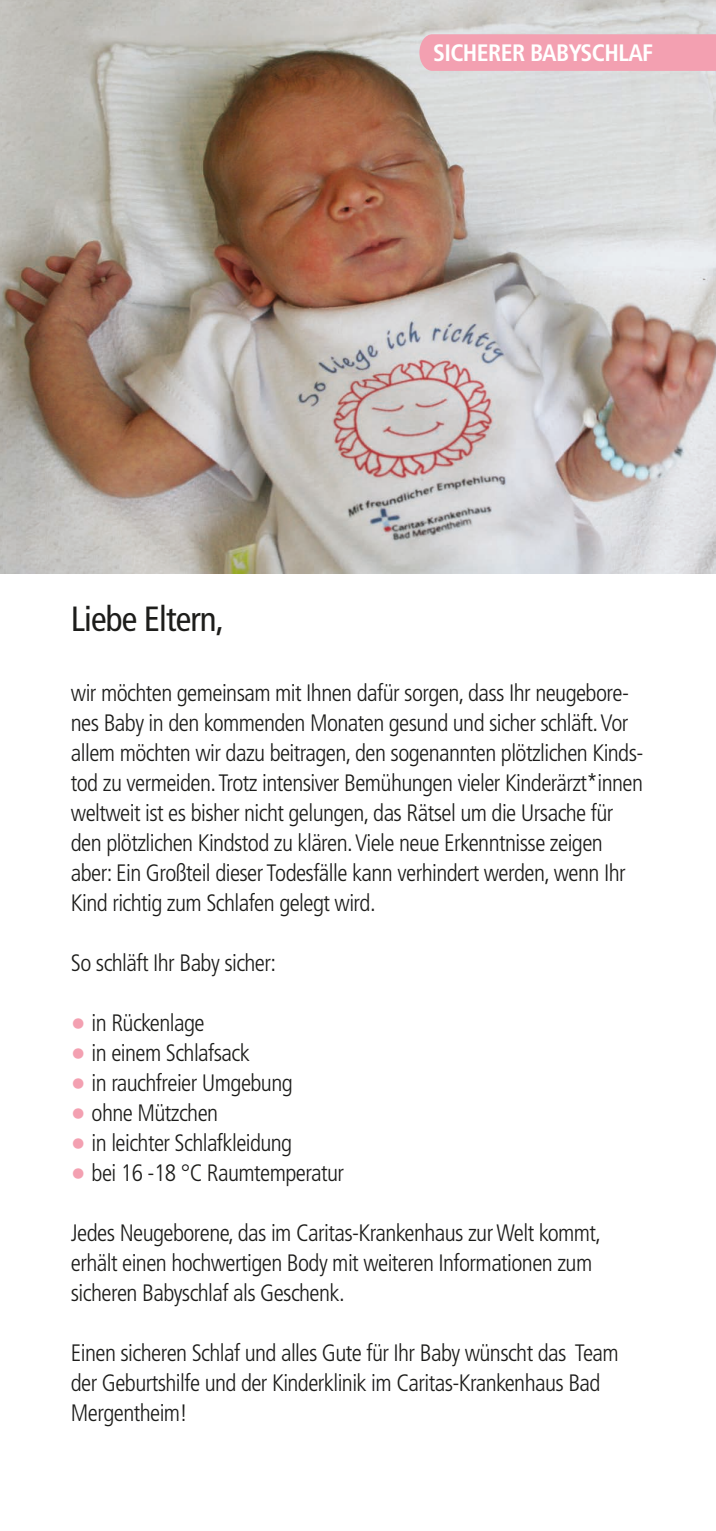
<style>
.page{position:relative;width:716px;height:1531px;background:#fff}
.page>*{position:absolute;margin:0;border:0;box-sizing:border-box;transform-origin:0 0}
.subhead_roman{font:condensed 35px "Frutiger LT Pro";letter-spacing:-.025em;color:#1d1d1b}
.frutiger_light_conde{font:300 condensed 23.75px/30px "Frutiger LT Pro";letter-spacing:-.025em;color:#1d1d1b}
._01b_Veranstaltung_m{font:700 condensed 23.75px "Frutiger LT Pro";letter-spacing:-.025em;color:#fff}
.s1{font-size:30px;color:#f3a0b1}
</style>
<div class="page">
<img style="left:0;top:0;width:716px;height:573px">
<div style="left:419px;top:34px;width:297px;height:37px;background:#f3a0b1"></div>
<p class="_01b_Veranstaltung_m" style="left:433px;top:38px;width:222px">SICHERER BABYSCHLAF</p>
<p class="subhead_roman" style="left:71px;top:598px;width:155px">Liebe Eltern,</p>
<p class="frutiger_light_conde" style="left:71px;top:678px;width:574px">wir möchten gemeinsam mit Ihnen dafür sorgen, dass Ihr neugebore&shy;nes Baby in den kommenden Monaten gesund und sicher schläft. Vor allem möchten wir dazu beitragen, den sogenannten plötzlichen Kinds&shy;tod zu vermeiden. Trotz intensiver Bemühungen vieler Kinderärzt*innen weltweit ist es bisher nicht gelungen, das Rätsel um die Ursache für den plötzlichen Kindstod zu klären. Viele neue Erkenntnisse zeigen aber: Ein Großteil dieser Todesfälle kann verhindert werden, wenn Ihr Kind richtig zum Schlafen gelegt wird.</p>
<p class="frutiger_light_conde" style="left:71px;top:948px;width:207px">So schläft Ihr Baby sicher:</p>
<p class="frutiger_light_conde" style="left:71px;top:1008px;width:135px"><span class="s1">•</span> in Rückenlage</p>
<p class="frutiger_light_conde" style="left:71px;top:1038px;width:180px"><span class="s1">•</span> in einem Schlafsack</p>
<p class="frutiger_light_conde" style="left:71px;top:1068px;width:223px"><span class="s1">•</span> in rauchfreier Umgebung</p>
<p class="frutiger_light_conde" style="left:71px;top:1098px;width:149px"><span class="s1">•</span> ohne Mützchen</p>
<p class="frutiger_light_conde" style="left:71px;top:1128px;width:223px"><span class="s1">•</span> in leichter Schlafkleidung</p>
<p class="frutiger_light_conde" style="left:71px;top:1158px;width:275px"><span class="s1">•</span> bei 16 -18 °C Raumtemperatur</p>
<p class="frutiger_light_conde" style="left:71px;top:1218px;width:532px">Jedes Neugeborene, das im Caritas-Krankenhaus zur Welt kommt, erhält einen hochwertigen Body mit weiteren Informationen zum sicheren Babyschlaf als Geschenk.</p>
<p class="frutiger_light_conde" style="left:71px;top:1338px;width:549px">Einen sicheren Schlaf und alles Gute für Ihr Baby wünscht das Team der Geburtshilfe und der Kinderklinik im Caritas-Krankenhaus Bad<br>Mergentheim!</p>
</div>
